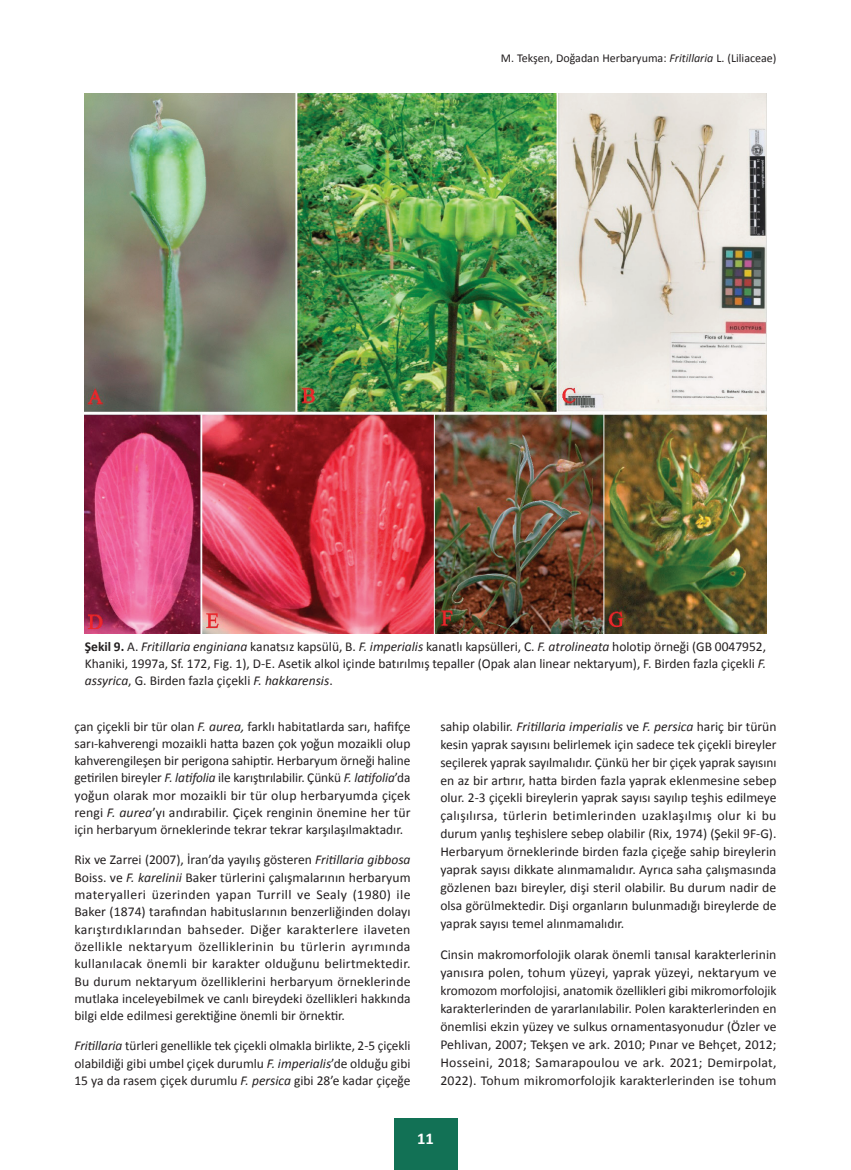
<style>
.page{position:relative;width:851px;height:1170px;background:#fff}
.page>*{position:absolute;margin:0;border:0;box-sizing:border-box;transform-origin:0 0}
.t1{font:700 16.5px "Calibri";color:#fff}
.t2{font:13.5px/17.2px "Calibri";color:#231f20;text-align:justify}
.t3{font:12px "Calibri";color:#231f20}
.s1{font-style:italic}
.s2{font-weight:700}
</style>
<div class="page">
<div style="left:393px;top:1118px;width:64px;height:51px;background:#127155"></div>
<img style="left:85px;top:94px;width:681px;height:539px">
<p class="t3" style="left:500px;top:51px;width:277px">M. Tekşen, Doğadan Herbaryuma: <span class="s1">Fritillaria</span> L. (Liliaceae)</p>
<p class="t2" style="left:85px;top:637px;width:682px"><span class="s2">Şekil 9.</span> A. <span class="s1">Fritillaria enginiana</span> kanatsız kapsülü, B. <span class="s1">F. imperialis</span> kanatlı kapsülleri, C. <span class="s1">F. atrolineata</span> holotip örneği (GB 0047952, Khaniki, 1997a, Sf. 172, Fig. 1), D-E. Asetik alkol içinde batırılmış tepaller (Opak alan linear nektaryum), F. Birden fazla çiçekli <span class="s1">F. assyrica</span>, G. Birden fazla çiçekli <span class="s1">F. hakkarensis</span>.</p>
<p class="t2" style="left:74px;top:717px;width:337px">çan çiçekli bir tür olan <span class="s1">F. aurea,</span> farklı habitatlarda sarı, hafifçe sarı-kahverengi mozaikli hatta bazen çok yoğun mozaikli olup kahverengileşen bir perigona sahiptir. Herbaryum örneği haline getirilen bireyler <span class="s1">F. latifolia</span> ile karıştırılabilir. Çünkü <span class="s1">F. latifolia</span>’da yoğun olarak mor mozaikli bir tür olup herbaryumda çiçek rengi <span class="s1">F. aurea</span>’yı andırabilir. Çiçek renginin önemine her tür için herbaryum örneklerinde tekrar tekrar karşılaşılmaktadır.</p>
<p class="t2" style="left:74px;top:851px;width:337px">Rix ve Zarrei (2007), İran’da yayılış gösteren <span class="s1">Fritillaria gibbosa </span>Boiss. ve <span class="s1">F. karelinii</span> Baker türlerini çalışmalarının herbaryum materyalleri üzerinden yapan Turrill ve Sealy (1980) ile Baker (1874) tarafından habituslarının benzerliğinden dolayı karıştırdıklarından bahseder. Diğer karakterlere ilaveten özellikle nektaryum özelliklerinin bu türlerin ayrımında kullanılacak önemli bir karakter olduğunu belirtmektedir.<br>Bu durum nektaryum özelliklerini herbaryum örneklerinde mutlaka inceleyebilmek ve canlı bireydeki özellikleri hakkında bilgi elde edilmesi gerektiğine önemli bir örnektir.</p>
<p class="t2" style="left:74px;top:1037px;width:337px"><span class="s1">Fritillaria</span> türleri genellikle tek çiçekli olmakla birlikte, 2-5 çiçekli olabildiği gibi umbel çiçek durumlu <span class="s1">F. imperialis</span>’de olduğu gibi 15 ya da rasem çiçek durumlu <span class="s1">F. persica</span> gibi 28’e kadar çiçeğe</p>
<p class="t2" style="left:440px;top:717px;width:337px;line-height:18px">sahip olabilir. <span class="s1">Fritillaria imperialis</span> ve <span class="s1">F. persica</span> hariç bir türün kesin yaprak sayısını belirlemek için sadece tek çiçekli bireyler seçilerek yaprak sayılmalıdır. Çünkü her bir çiçek yaprak sayısını en az bir artırır, hatta birden fazla yaprak eklenmesine sebep olur. 2-3 çiçekli bireylerin yaprak sayısı sayılıp teşhis edilmeye çalışılırsa, türlerin betimlerinden uzaklaşılmış olur ki bu durum yanlış teşhislere sebep olabilir (Rix, 1974) (Şekil 9F-G).<br>Herbaryum örneklerinde birden fazla çiçeğe sahip bireylerin yaprak sayısı dikkate alınmamalıdır. Ayrıca saha çalışmasında gözlenen bazı bireyler, dişi steril olabilir. Bu durum nadir de olsa görülmektedir. Dişi organların bulunmadığı bireylerde de yaprak sayısı temel alınmamalıdır.</p>
<p class="t2" style="left:440px;top:945px;width:337px;line-height:18px">Cinsin makromorfolojik olarak önemli tanısal karakterlerinin yanısıra polen, tohum yüzeyi, yaprak yüzeyi, nektaryum ve kromozom morfolojisi, anatomik özellikleri gibi mikromorfolojik karakterlerinden de yararlanılabilir. Polen karakterlerinden en önemlisi ekzin yüzey ve sulkus ornamentasyonudur (Özler ve Pehlivan, 2007; Tekşen ve ark. 2010; Pınar ve Behçet, 2012; Hosseini, 2018; Samarapoulou ve ark. 2021; Demirpolat, 2022). Tohum mikromorfolojik karakterlerinden ise tohum</p>
<p class="t1" style="left:417px;top:1127px;width:18px">11</p>
</div>
